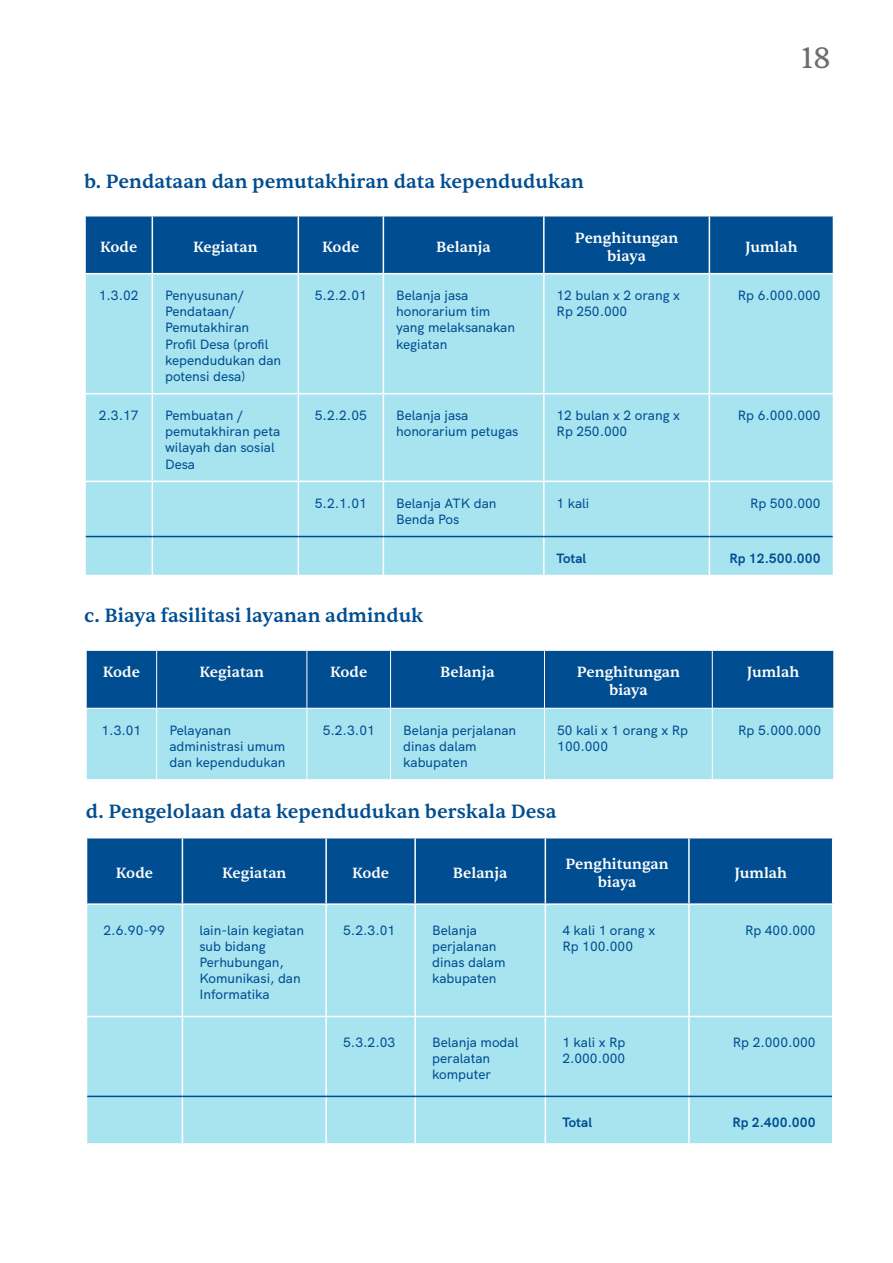
<style>
.page{position:relative;width:893px;height:1263px;background:#fff}
.page>*{position:absolute;margin:0;border:0;box-sizing:border-box;transform-origin:0 0}
.t1{font:30px "Sentient";color:#6d6d71}
.t2{font:500 19.5px "Sentient";color:#004e91}
.t3{font:500 15px/18px "Sentient";color:#fff;text-align:center}
.t4{font:500 13.5px/16.2px "HK Grotesk";color:#004e91}
.t5{font:700 13.5px "HK Grotesk";color:#004e91}
</style>
<div class="page">
<div style="left:86px;top:216px;width:747px;height:57px;background:#004e91"></div>
<div style="left:86px;top:274px;width:747px;height:301px;background:#a8e3f0"></div>
<hr style="left:152px;top:216px;width:1px;height:57px;background:#fff">
<hr style="left:298px;top:216px;width:1px;height:57px;background:#fff">
<hr style="left:383px;top:216px;width:1px;height:57px;background:#fff">
<hr style="left:543px;top:216px;width:2px;height:57px;background:#fff">
<hr style="left:709px;top:216px;width:1px;height:57px;background:#fff">
<hr style="left:152px;top:274px;width:1px;height:119px;background:#fff">
<hr style="left:298px;top:274px;width:1px;height:119px;background:#fff">
<hr style="left:383px;top:274px;width:1px;height:119px;background:#fff">
<hr style="left:543px;top:274px;width:2px;height:119px;background:#fff">
<hr style="left:709px;top:274px;width:1px;height:119px;background:#fff">
<hr style="left:84px;top:393px;width:68px;height:1px;background:#fff">
<hr style="left:152px;top:393px;width:146px;height:1px;background:#fff">
<hr style="left:152px;top:394px;width:1px;height:87px;background:#fff">
<hr style="left:298px;top:393px;width:85px;height:1px;background:#fff">
<hr style="left:298px;top:394px;width:1px;height:87px;background:#fff">
<hr style="left:383px;top:393px;width:161px;height:1px;background:#fff">
<hr style="left:383px;top:394px;width:1px;height:87px;background:#fff">
<hr style="left:544px;top:393px;width:165px;height:1px;background:#fff">
<hr style="left:543px;top:394px;width:2px;height:87px;background:#fff">
<hr style="left:709px;top:393px;width:125px;height:1px;background:#fff">
<hr style="left:709px;top:394px;width:1px;height:87px;background:#fff">
<hr style="left:84px;top:481px;width:68px;height:1px;background:#fff">
<hr style="left:152px;top:481px;width:146px;height:1px;background:#fff">
<hr style="left:152px;top:482px;width:1px;height:54px;background:#fff">
<hr style="left:298px;top:481px;width:85px;height:1px;background:#fff">
<hr style="left:298px;top:482px;width:1px;height:54px;background:#fff">
<hr style="left:383px;top:481px;width:161px;height:1px;background:#fff">
<hr style="left:383px;top:482px;width:1px;height:54px;background:#fff">
<hr style="left:544px;top:481px;width:165px;height:1px;background:#fff">
<hr style="left:543px;top:482px;width:2px;height:54px;background:#fff">
<hr style="left:709px;top:481px;width:125px;height:1px;background:#fff">
<hr style="left:709px;top:482px;width:1px;height:54px;background:#fff">
<hr style="left:152px;top:537px;width:1px;height:38px;background:#fff">
<hr style="left:298px;top:537px;width:1px;height:38px;background:#fff">
<hr style="left:383px;top:537px;width:1px;height:38px;background:#fff">
<hr style="left:543px;top:537px;width:2px;height:38px;background:#fff">
<hr style="left:709px;top:537px;width:1px;height:38px;background:#fff">
<hr style="left:86px;top:536px;width:66px;height:1px;background:#004e91">
<hr style="left:152px;top:536px;width:146px;height:1px;background:#004e91">
<hr style="left:298px;top:536px;width:85px;height:1px;background:#004e91">
<hr style="left:383px;top:536px;width:161px;height:1px;background:#004e91">
<hr style="left:544px;top:536px;width:165px;height:1px;background:#004e91">
<hr style="left:709px;top:536px;width:124px;height:1px;background:#004e91">
<div style="left:87px;top:651px;width:746px;height:57px;background:#004e91"></div>
<div style="left:87px;top:709px;width:746px;height:70px;background:#a8e3f0"></div>
<hr style="left:156px;top:651px;width:1px;height:57px;background:#fff">
<hr style="left:307px;top:651px;width:1px;height:57px;background:#fff">
<hr style="left:390px;top:651px;width:1px;height:57px;background:#fff">
<hr style="left:544px;top:651px;width:1px;height:57px;background:#fff">
<hr style="left:712px;top:651px;width:1px;height:57px;background:#fff">
<hr style="left:156px;top:709px;width:1px;height:70px;background:#fff">
<hr style="left:307px;top:709px;width:1px;height:70px;background:#fff">
<hr style="left:390px;top:709px;width:1px;height:70px;background:#fff">
<hr style="left:544px;top:709px;width:1px;height:70px;background:#fff">
<hr style="left:712px;top:709px;width:1px;height:70px;background:#fff">
<div style="left:87px;top:838px;width:745px;height:65px;background:#004e91"></div>
<div style="left:87px;top:905px;width:745px;height:238px;background:#a8e3f0"></div>
<hr style="left:182px;top:838px;width:1px;height:65px;background:#fff">
<hr style="left:325px;top:838px;width:2px;height:65px;background:#fff">
<hr style="left:414px;top:838px;width:2px;height:65px;background:#fff">
<hr style="left:545px;top:838px;width:1px;height:65px;background:#fff">
<hr style="left:688px;top:838px;width:2px;height:65px;background:#fff">
<hr style="left:182px;top:905px;width:1px;height:111px;background:#fff">
<hr style="left:325px;top:905px;width:2px;height:111px;background:#fff">
<hr style="left:414px;top:905px;width:2px;height:111px;background:#fff">
<hr style="left:545px;top:905px;width:1px;height:111px;background:#fff">
<hr style="left:688px;top:905px;width:2px;height:111px;background:#fff">
<hr style="left:86px;top:1016px;width:96px;height:1px;background:#fff">
<hr style="left:182px;top:1016px;width:144px;height:1px;background:#fff">
<hr style="left:182px;top:1017px;width:1px;height:79px;background:#fff">
<hr style="left:326px;top:1016px;width:89px;height:1px;background:#fff">
<hr style="left:325px;top:1017px;width:2px;height:79px;background:#fff">
<hr style="left:415px;top:1016px;width:130px;height:1px;background:#fff">
<hr style="left:414px;top:1017px;width:2px;height:79px;background:#fff">
<hr style="left:545px;top:1016px;width:144px;height:1px;background:#fff">
<hr style="left:545px;top:1017px;width:1px;height:79px;background:#fff">
<hr style="left:689px;top:1016px;width:144px;height:1px;background:#fff">
<hr style="left:688px;top:1017px;width:2px;height:79px;background:#fff">
<hr style="left:182px;top:1097px;width:1px;height:46px;background:#fff">
<hr style="left:325px;top:1097px;width:2px;height:46px;background:#fff">
<hr style="left:414px;top:1097px;width:2px;height:46px;background:#fff">
<hr style="left:545px;top:1097px;width:1px;height:46px;background:#fff">
<hr style="left:688px;top:1097px;width:2px;height:46px;background:#fff">
<hr style="left:87px;top:1096px;width:95px;height:1px;background:#004e91">
<hr style="left:182px;top:1096px;width:144px;height:1px;background:#004e91">
<hr style="left:326px;top:1096px;width:89px;height:1px;background:#004e91">
<hr style="left:415px;top:1096px;width:130px;height:1px;background:#004e91">
<hr style="left:545px;top:1096px;width:144px;height:1px;background:#004e91">
<hr style="left:689px;top:1096px;width:143px;height:1px;background:#004e91">
<h2 class="t2" style="left:84px;top:169px;width:501px">b. Pendataan dan pemutakhiran data kependudukan</h2>
<h1 class="t1" style="left:802px;top:40px;width:31px">18</h1>
<p class="t3" style="left:100px;top:238px;width:39px">Kode</p>
<p class="t3" style="left:193px;top:238px;width:66px">Kegiatan</p>
<p class="t3" style="left:322px;top:238px;width:39px">Kode</p>
<p class="t3" style="left:436px;top:238px;width:56px">Belanja</p>
<p class="t3" style="left:575px;top:229px;width:105px">Penghitungan biaya</p>
<p class="t3" style="left:745px;top:238px;width:54px">Jumlah</p>
<p class="t4" style="left:99px;top:286px;width:41px">1.3.02</p>
<p class="t4" style="left:165px;top:286px;width:118px">Penyusunan/<br>Pendataan/<br>Pemutakhiran<br>Profil Desa (profil kependudukan dan potensi desa)</p>
<p class="t4" style="left:315px;top:286px;width:54px">5.2.2.01</p>
<p class="t4" style="left:396px;top:286px;width:121px">Belanja jasa honorarium tim yang melaksanakan kegiatan</p>
<p class="t4" style="left:557px;top:286px;width:125px">12 bulan x 2 orang x<br>Rp 250.000</p>
<p class="t4" style="left:738px;top:286px;width:84px">Rp 6.000.000</p>
<p class="t4" style="left:99px;top:406px;width:41px">2.3.17</p>
<p class="t4" style="left:165px;top:406px;width:117px">Pembuatan / pemutakhiran peta wilayah dan sosial<br>Desa</p>
<p class="t4" style="left:315px;top:406px;width:54px">5.2.2.05</p>
<p class="t4" style="left:396px;top:406px;width:124px">Belanja jasa honorarium petugas</p>
<p class="t4" style="left:557px;top:406px;width:125px">12 bulan x 2 orang x<br>Rp 250.000</p>
<p class="t4" style="left:738px;top:406px;width:84px">Rp 6.000.000</p>
<p class="t4" style="left:315px;top:494px;width:54px">5.2.1.01</p>
<p class="t4" style="left:396px;top:494px;width:102px">Belanja ATK dan<br>Benda Pos</p>
<p class="t4" style="left:557px;top:494px;width:34px">1 kali</p>
<p class="t4" style="left:750px;top:494px;width:72px">Rp 500.000</p>
<p class="t5" style="left:557px;top:548px;width:31px">Total</p>
<p class="t5" style="left:729px;top:548px;width:93px">Rp 12.500.000</p>
<h2 class="t2" style="left:84px;top:604px;width:341px">c. Biaya fasilitasi layanan adminduk</h2>
<p class="t3" style="left:103px;top:664px;width:39px">Kode</p>
<p class="t3" style="left:200px;top:664px;width:66px">Kegiatan</p>
<p class="t3" style="left:330px;top:664px;width:39px">Kode</p>
<p class="t3" style="left:440px;top:664px;width:56px">Belanja</p>
<p class="t3" style="left:577px;top:664px;width:105px">Penghitungan biaya</p>
<p class="t3" style="left:747px;top:664px;width:54px">Jumlah</p>
<p class="t4" style="left:101px;top:720px;width:41px">1.3.01</p>
<p class="t4" style="left:169px;top:720px;width:118px">Pelayanan administrasi umum dan kependudukan</p>
<p class="t4" style="left:323px;top:720px;width:54px">5.2.3.01</p>
<p class="t4" style="left:403px;top:720px;width:114px">Belanja perjalanan dinas dalam kabupaten</p>
<p class="t4" style="left:557px;top:720px;width:132px">50 kali x 1 orang x Rp<br>100.000</p>
<p class="t4" style="left:738px;top:720px;width:84px">Rp 5.000.000</p>
<h2 class="t2" style="left:86px;top:799px;width:472px">d. Pengelolaan data kependudukan berskala Desa</h2>
<p class="t3" style="left:116px;top:864px;width:39px">Kode</p>
<p class="t3" style="left:222px;top:864px;width:66px">Kegiatan</p>
<p class="t3" style="left:352px;top:864px;width:39px">Kode</p>
<p class="t3" style="left:453px;top:864px;width:56px">Belanja</p>
<p class="t3" style="left:565px;top:855px;width:105px">Penghitungan biaya</p>
<p class="t3" style="left:734px;top:864px;width:54px">Jumlah</p>
<p class="t4" style="left:104px;top:921px;width:63px">2.6.90-99</p>
<p class="t4" style="left:199px;top:921px;width:106px">lain-lain kegiatan sub bidang<br>Perhubungan,<br>Komunikasi, dan<br>Informatika</p>
<p class="t4" style="left:343px;top:921px;width:54px">5.2.3.01</p>
<p class="t4" style="left:432px;top:921px;width:75px">Belanja perjalanan dinas dalam kabupaten</p>
<p class="t4" style="left:562px;top:921px;width:94px">4 kali 1 orang x<br>Rp 100.000</p>
<p class="t4" style="left:745px;top:921px;width:72px">Rp 400.000</p>
<p class="t4" style="left:343px;top:1033px;width:54px">5.3.2.03</p>
<p class="t4" style="left:432px;top:1033px;width:88px">Belanja modal peralatan komputer</p>
<p class="t4" style="left:562px;top:1033px;width:65px">1 kali x Rp<br>2.000.000</p>
<p class="t4" style="left:733px;top:1033px;width:84px">Rp 2.000.000</p>
<p class="t5" style="left:562px;top:1112px;width:31px">Total</p>
<p class="t5" style="left:732px;top:1112px;width:85px">Rp 2.400.000</p>
</div>
